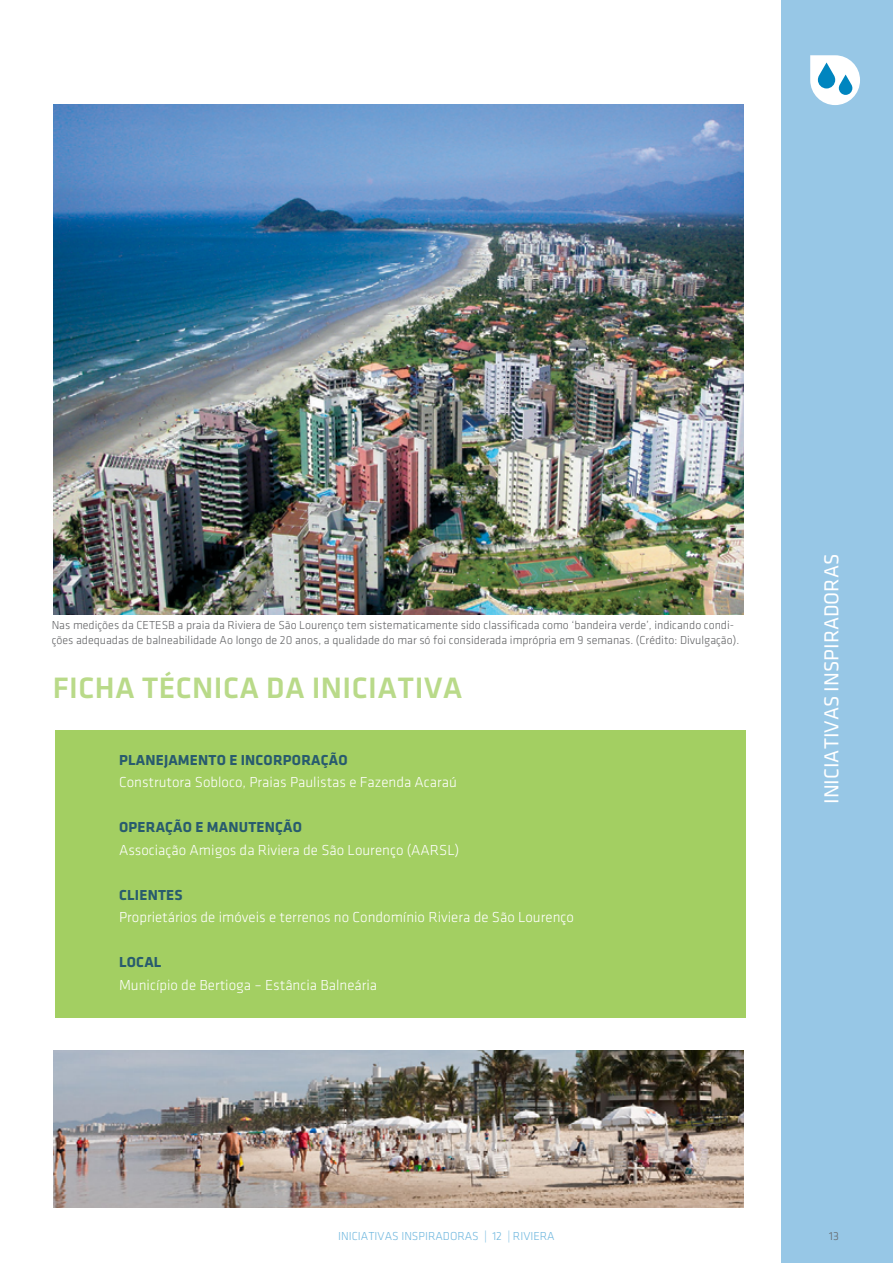
<style>
.page{position:relative;width:893px;height:1263px;background:#fff}
.page>*{position:absolute;margin:0;border:0;box-sizing:border-box;transform-origin:0 0}
.t1{font:500 30.6px "Klavika";letter-spacing:.015em;color:#b9da89}
.t2{font:21px "Klavika";color:#fff}
.t3{font:300 15px "Klavika";color:#fff}
.t4{font:700 15px "Klavika";letter-spacing:.015em;color:#285b6e}
.t5{font:300 12px/15px "Klavika";color:#636466}
.t6{font:300 12px "Klavika";color:#6fb7de}
</style>
<div class="page">
<div style="left:782px;top:0;width:111px;height:1263px;background:#97c7e6"></div>
<svg style="left:810px;top:55px;width:50px;height:50px"></svg>
<img style="left:53px;top:104px;width:690px;height:510px">
<img style="left:53px;top:1050px;width:690px;height:157px">
<div style="left:55px;top:730px;width:690px;height:287px;background:#a3cf62"></div>
<p class="t5" style="left:52px;top:618px;width:689px">Nas medições da CETESB a praia da Riviera de São Lourenço tem sistematicamente sido classificada como ‘bandeira verde’, indicando condi&shy;ções adequadas de balneabilidade Ao longo de 20 anos, a qualidade do mar só foi considerada imprópria em 9 semanas. (Crédito: Divulgação).</p>
<h1 class="t1" style="left:53px;top:671px;width:275px">FICHA TÉCNICA DA INICIATIVA</h1>
<p class="t4" style="left:119px;top:752px;width:229px">PLANEJAMENTO E INCORPORAÇÃO</p>
<p class="t3" style="left:119px;top:775px;width:339px">Construtora Sobloco, Praias Paulistas e Fazenda Acaraú</p>
<p class="t4" style="left:119px;top:819px;width:183px">OPERAÇÃO E MANUTE NÇÃO</p>
<p class="t3" style="left:119px;top:842px;width:342px">Associação Amigos da Riviera de São Lourenço (AARSL)</p>
<p class="t4" style="left:119px;top:887px;width:65px">CLIENTES</p>
<p class="t3" style="left:119px;top:910px;width:456px">Proprietários de imóveis e terrenos no Condomínio Riviera de São Lourenço</p>
<p class="t4" style="left:119px;top:954px;width:44px">LOCAL</p>
<p class="t3" style="left:119px;top:977px;width:260px">Município de Bertioga – Estância Balneária</p>
<h2 class="t2" style="left:821px;top:804px;width:252px;rotate:-90deg">INICIATIVAS INSPIRADORAS</h2>
<p class="t6" style="left:338px;top:1230px;width:218px">INICIATIVAS INSPIRADORAS | 12 | RIVIERA</p>
<p class="t5" style="left:829px;top:1228px;width:11px">13</p>
</div>
